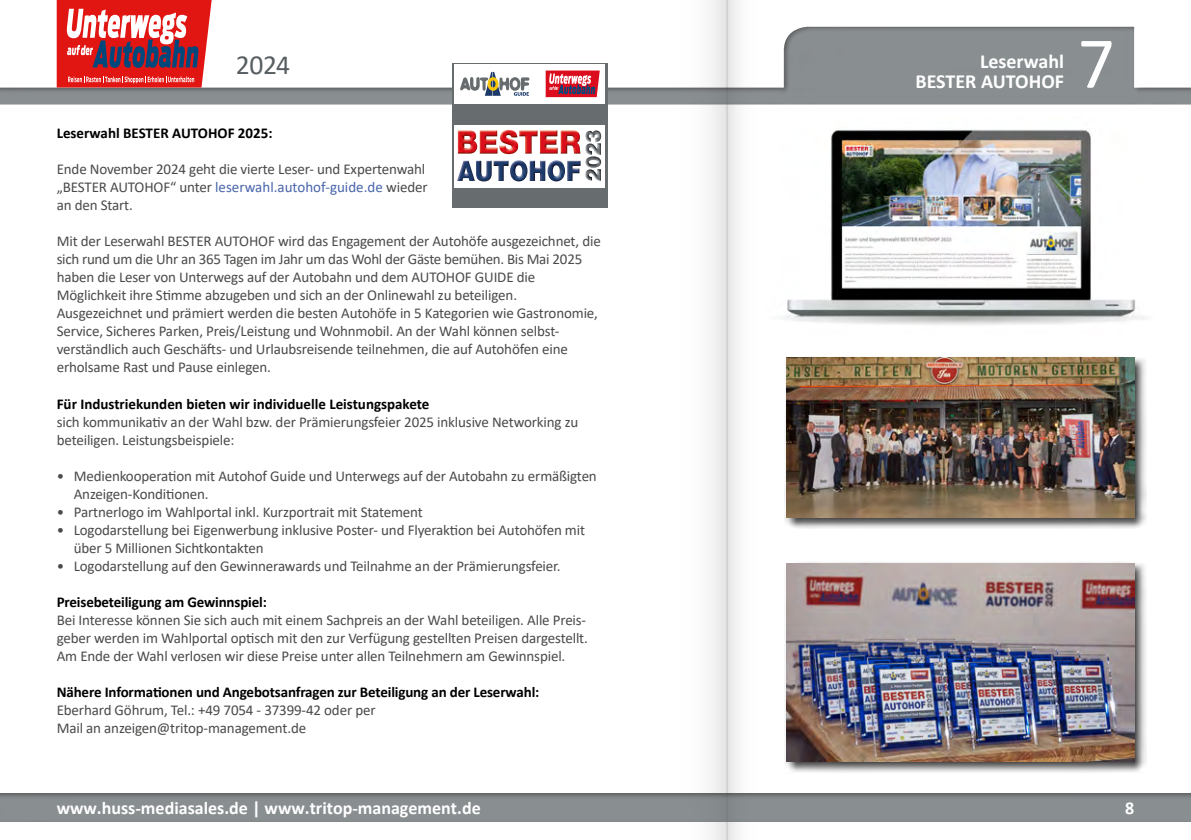
<style>
.page{position:relative;width:1191px;height:840px;background:#fff}
.page>*{position:absolute;margin:0;border:0;box-sizing:border-box;transform-origin:0 0}
.t1{font:73.6px "Calibri";color:#fff}
.t2{font:27.6px "Calibri";color:#575e62}
.t3{font:700 20px/20px "Calibri";color:#fff;text-align:right}
.t4{font:700 18px "Calibri";color:#fff}
.t5{font:15px/18px "Calibri";letter-spacing:-.01em;color:#4a4a49}
.t6{font:700 15px "Calibri";letter-spacing:-.01em;color:#000}
.s1{color:#4965ac}
</style>
<div class="page">
<svg style="left:727px;top:0;width:11px;height:839px;fill:#ececec"></svg>
<div style="left:672px;top:0;width:55px;height:839px;background:linear-gradient(to right,#fff,#ebebeb)"></div>
<hr style="left:726px;top:0;width:1px;height:839px;background:#c6c6c6">
<div style="left:0;top:13px;width:1191px;height:93px;background:#000;opacity:.8"></div>
<div style="left:0;top:779px;width:1191px;height:43px;background:#000;opacity:.8"></div>
<svg style="left:57px;top:0;width:155px;height:87px"></svg>
<div style="left:784px;top:560px;width:362px;height:213px;background:#000;opacity:.75"></div>
<img style="left:787px;top:563px;width:347px;height:198px">
<div style="left:452px;top:63px;width:155px;height:144px;background:#676c6e"></div>
<div style="left:454px;top:65px;width:151px;height:39px;background:#fff"></div>
<div style="left:454px;top:125px;width:151px;height:62px;background:#fff"></div>
<svg style="left:460px;top:72px;width:69px;height:24px"></svg>
<svg style="left:545px;top:70px;width:55px;height:27px"></svg>
<img style="left:458px;top:130px;width:19px;height:23px">
<img style="left:480px;top:130px;width:17px;height:23px">
<img style="left:499px;top:130px;width:38px;height:24px">
<img style="left:540px;top:130px;width:18px;height:23px">
<img style="left:561px;top:130px;width:19px;height:23px">
<img style="left:457px;top:161px;width:51px;height:20px">
<img style="left:510px;top:160px;width:17px;height:21px">
<img style="left:530px;top:161px;width:15px;height:20px">
<img style="left:547px;top:160px;width:18px;height:21px">
<img style="left:567px;top:161px;width:13px;height:20px">
<img style="left:585px;top:130px;width:16px;height:51px">
<img style="left:781px;top:129px;width:365px;height:196px">
<div style="left:784px;top:355px;width:362px;height:174px;background:#000;opacity:.75"></div>
<img style="left:787px;top:357px;width:347px;height:160px">
<h2 class="t2" style="left:236px;top:46px;width:56px">2024</h2>
<p class="t6" style="left:57px;top:122px;width:217px">Leserwahl BESTER AUTOHOF 2025:</p>
<p class="t5" style="left:57px;top:160px;width:372px">Ende November 2024 geht die vierte Leser- und Expertenwahl „BESTER AUTOHOF“ unter <span class="s1">leserwahl.autohof-guide.de</span> wieder an den Start.</p>
<p class="t5" style="left:57px;top:232px;width:545px">Mit der Leserwahl BESTER AUTOHOF wird das Engagement der Autohöfe ausgezeichnet, die sich rund um die Uhr an 365 Tagen im Jahr um das Wohl der Gäste bemühen. Bis Mai 2025 haben die Leser von Unterwegs auf der Autobahn und dem AUTOHOF GUIDE die Möglichkeit ihre Stimme abzugeben und sich an der Onlinewahl zu beteiligen.<br>Ausgezeichnet und prämiert werden die besten Autohöfe in 5 Kategorien wie Gastronomie, Service, Sicheres Parken, Preis/Leistung und Wohnmobil. An der Wahl können selbst&shy;verständlich auch Geschäfts- und Urlaubsreisende teilnehmen, die auf Autohöfen eine erholsame Rast und Pause einlegen.</p>
<p class="t6" style="left:57px;top:392px;width:374px">Für Industriekunden bieten wir individuelle Leistungspakete</p>
<p class="t5" style="left:57px;top:412px;width:523px">sich kommunikativ an der Wahl bzw. der Prämierungsfeier 2025 inklusive Networking zu beteiligen. Leistungsbeispiele:</p>
<p class="t5" style="left:74px;top:466px;width:524px;text-indent:-17px">• Medienkooperation mit Autohof Guide und Unterwegs auf der Autobahn zu ermäßigten<br>Anzeigen-Konditionen.</p>
<p class="t5" style="left:57px;top:502px;width:367px">• Partnerlogo im Wahlportal inkl. Kurzportrait mit Statement</p>
<p class="t5" style="left:74px;top:520px;width:513px;text-indent:-17px">• Logodarstellung bei Eigenwerbung inklusive Poster- und Flyeraktion bei Autohöfen mit über 5 Millionen Sichtkontakten</p>
<p class="t5" style="left:57px;top:556px;width:505px">• Logodarstellung auf den Gewinnerawards und Teilnahme an der Prämierungsfeier.</p>
<p class="t6" style="left:57px;top:590px;width:212px">Preisebeteiligung am Gewinnspiel:</p>
<p class="t5" style="left:57px;top:610px;width:533px;text-align:justify">Bei Interesse können Sie sich auch mit einem Sachpreis an der Wahl beteiligen. Alle Preis&shy;geber werden im Wahlportal optisch mit den zur Verfügung gestellten Preisen dargestellt.<br>Am Ende der Wahl verlosen wir diese Preise unter allen Teilnehmern am Gewinnspiel.</p>
<p class="t6" style="left:57px;top:680px;width:484px">Nähere Informationen und Angebotsanfragen zur Beteiligung an der Leserwahl:</p>
<p class="t5" style="left:57px;top:700px;width:320px">Eberhard Göhrum, Tel.: +49 7054 - 37399-42 oder per<br>Mail an anzeigen@tritop-management.de</p>
<h3 class="t3" style="left:915px;top:51px;width:150px">Leserwahl<br>BESTER AUTOHOF</h3>
<h1 class="t1" style="left:1077px;top:12px;width:39px">7</h1>
<p class="t4" style="left:57px;top:794px;width:425px">www.huss-mediasales.de | www.tritop-management.de</p>
<p class="t4" style="left:1125px;top:794px;width:11px">8</p>
</div>
